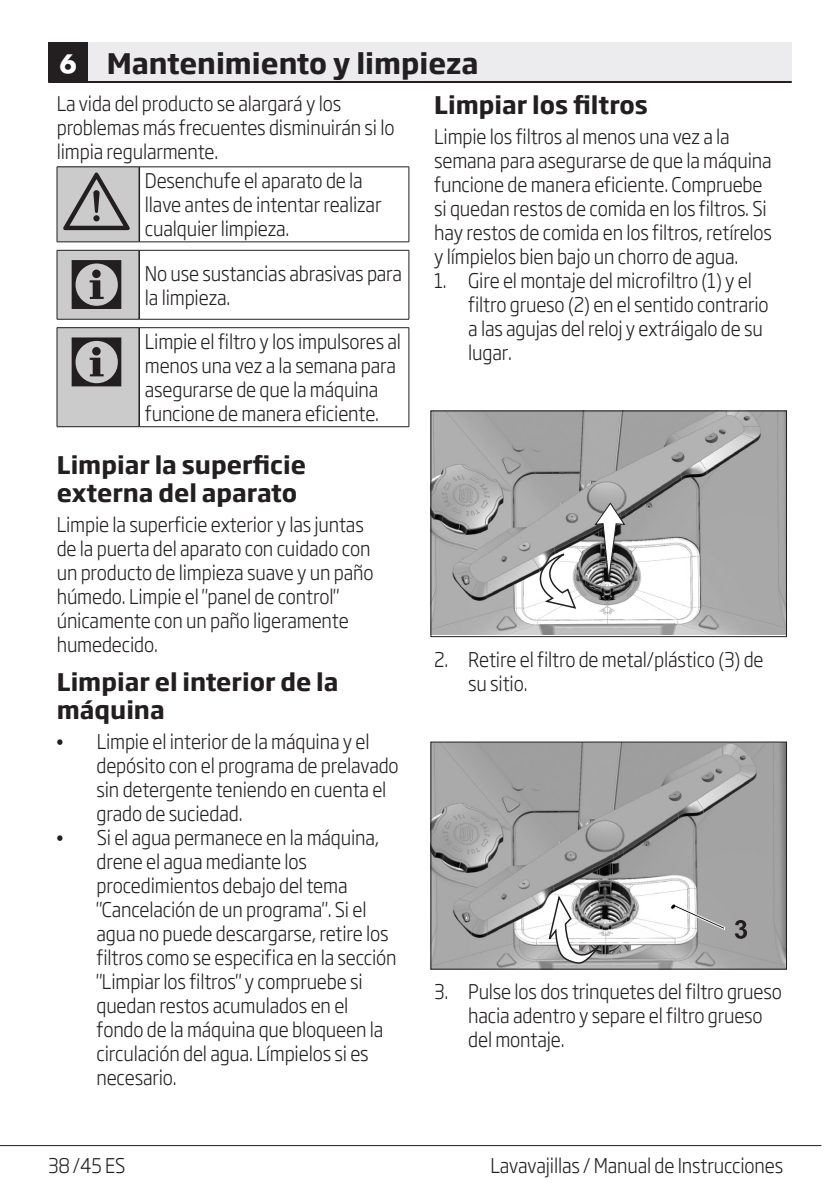
<style>
.page{position:relative;width:840px;height:1191px;background:#fff}
.page>*{position:absolute;margin:0;border:0;box-sizing:border-box;transform-origin:0 0}
.uyari_semboller{font:72px "ZIWARNUN";color:#231f20}
.Ana_Baslik{font:700 28px "Soho Gothic Pro";color:#231f20}
.t1{font:700 28px "Futura TOT";color:#fff}
.Baslik{font:700 24px/28px "Soho Gothic Pro";color:#231f20}
.Yazi_alanlari{font:300 20px/24px "Soho Gothic Pro";letter-spacing:-.01em;color:#231f20;scale:.9 1}
.Girintili_Yazi{font:300 20px/24px "Soho Gothic Pro";letter-spacing:-.01em;color:#231f20;scale:.9 1}
.s1{font-family:"Arial";font-weight:700}
</style>
<div class="page">
<hr style="left:0;top:1145px;width:821px;height:1px;background:#231f20">
<div style="left:88px;top:43px;width:703px;height:39px;background:#ececee"></div>
<hr style="left:48px;top:81px;width:743px;height:2px;background:#231f20">
<div style="left:48px;top:43px;width:40px;height:39px;background:#231f20"></div>
<div style="left:57px;top:167px;width:82px;height:75px;background:#cbcbcb"></div>
<hr style="left:57px;top:167px;width:1px;height:75px;background:#231f20">
<hr style="left:57px;top:166px;width:82px;height:1px;background:#231f20">
<hr style="left:57px;top:241px;width:82px;height:1px;background:#231f20">
<hr style="left:138px;top:167px;width:2px;height:75px;background:#231f20">
<hr style="left:408px;top:167px;width:1px;height:75px;background:#231f20">
<hr style="left:139px;top:166px;width:270px;height:1px;background:#231f20">
<hr style="left:139px;top:241px;width:270px;height:1px;background:#231f20">
<div style="left:57px;top:250px;width:82px;height:69px;background:#cbcbcb"></div>
<hr style="left:57px;top:250px;width:1px;height:69px;background:#231f20">
<hr style="left:57px;top:250px;width:82px;height:1px;background:#231f20">
<hr style="left:57px;top:319px;width:82px;height:1px;background:#231f20">
<hr style="left:138px;top:250px;width:2px;height:69px;background:#231f20">
<hr style="left:408px;top:250px;width:1px;height:69px;background:#231f20">
<hr style="left:139px;top:250px;width:270px;height:1px;background:#231f20">
<hr style="left:139px;top:319px;width:270px;height:1px;background:#231f20">
<div style="left:57px;top:328px;width:82px;height:99px;background:#cbcbcb"></div>
<hr style="left:57px;top:328px;width:1px;height:98px;background:#231f20">
<hr style="left:57px;top:327px;width:82px;height:1px;background:#231f20">
<hr style="left:57px;top:426px;width:82px;height:1px;background:#231f20">
<hr style="left:138px;top:328px;width:2px;height:98px;background:#231f20">
<hr style="left:408px;top:328px;width:1px;height:98px;background:#231f20">
<hr style="left:139px;top:327px;width:270px;height:1px;background:#231f20">
<hr style="left:139px;top:426px;width:270px;height:1px;background:#231f20">
<img style="left:432px;top:412px;width:352px;height:222px">
<svg style="left:539px;top:548px;width:38px;height:62px"></svg>
<svg style="left:593px;top:502px;width:32px;height:86px"></svg>
<div style="left:430px;top:410px;width:356px;height:227px;border:1px solid #231f20"></div>
<img style="left:432px;top:743px;width:352px;height:224px">
<svg style="left:669px;top:902px;width:56px;height:28px"></svg>
<svg style="left:734px;top:920px;width:12px;height:18px"></svg>
<svg style="left:546px;top:893px;width:61px;height:71px"></svg>
<div style="left:430px;top:741px;width:356px;height:228px;border:1px solid #231f20"></div>
<p class="t1" style="left:60px;top:47px;width:18px">6</p>
<p class="Ana_Baslik" style="left:107px;top:42px;width:373px">Mantenimiento y limpieza</p>
<p class="Yazi_alanlari" style="left:57px;top:90px;width:376px">La vida del producto se alargará y los problemas más frecuentes disminuirán si lo limpia regularmente.</p>
<p class="uyari_semboller" style="left:63px;top:163px;width:71px">A</p>
<p class="Yazi_alanlari" style="left:145px;top:168px;width:264px">Desenchufe el aparato de la llave antes de intentar realizar cualquier limpieza.</p>
<p class="uyari_semboller" style="left:67px;top:247px;width:63px">C</p>
<p class="Yazi_alanlari" style="left:145px;top:260px;width:287px">No use sustancias abrasivas para la limpieza.</p>
<p class="uyari_semboller" style="left:67px;top:324px;width:63px">C</p>
<p class="Yazi_alanlari" style="left:145px;top:328px;width:286px">Limpie el filtro y los impulsores al menos una vez a la semana para asegurarse de que la máquina funcione de manera eficiente.</p>
<p class="Baslik" style="left:57px;top:450px;width:251px">Limpiar la superficie externa del aparato</p>
<p class="Yazi_alanlari" style="left:57px;top:511px;width:353px">Limpie la superficie exterior y las juntas de la puerta del aparato con cuidado con un producto de limpieza suave y un paño húmedo. Limpie el "panel de control" únicamente con un paño ligeramente humedecido.</p>
<p class="Baslik" style="left:57px;top:667px;width:283px">Limpiar el interior de la máquina</p>
<p class="Yazi_alanlari" style="left:96px;top:728px;width:337px;text-indent:-40px"><span class="s1">•</span> Limpie el interior de la máquina y el depósito con el programa de prelavado sin detergente teniendo en cuenta el grado de suciedad.</p>
<p class="Yazi_alanlari" style="left:96px;top:824px;width:335px;text-indent:-40px"><span class="s1">•</span> Si el agua permanece en la máquina, drene el agua mediante los procedimientos debajo del tema "Cancelación de un programa". Si el agua no puede descargarse, retire los filtros como se especifica en la sección "Limpiar los filtros" y compruebe si quedan restos acumulados en el fondo de la máquina que bloqueen la circulación del agua. Límpielos si es necesario.</p>
<p class="Baslik" style="left:434px;top:89px;width:215px">Limpiar los filtros</p>
<p class="Yazi_alanlari" style="left:434px;top:123px;width:377px">Limpie los filtros al menos una vez a la semana para asegurarse de que la máquina funcione de manera eficiente. Compruebe si quedan restos de comida en los filtros. Si hay restos de comida en los filtros, retírelos y límpielos bien bajo un chorro de agua.</p>
<p class="Girintili_Yazi" style="left:468px;top:267px;width:335px;text-indent:-34px">1. Gire el montaje del microfiltro (1) y el filtro grueso (2) en el sentido contrario a las agujas del reloj y extráigalo de su lugar.</p>
<p class="Girintili_Yazi" style="left:468px;top:646px;width:329px;text-indent:-34px">2. Retire el filtro de metal/plástico (3) de su sitio.</p>
<p class="Girintili_Yazi" style="left:468px;top:978px;width:350px;text-indent:-34px">3. Pulse los dos trinquetes del filtro grueso hacia adentro y separe el filtro grueso del montaje.</p>
<p class="Yazi_alanlari" style="left:48px;top:1152px;width:87px">38 /45 ES</p>
<p class="Yazi_alanlari" style="left:490px;top:1152px;width:326px">Lavavajillas / Manual de Instrucciones</p>
</div>
